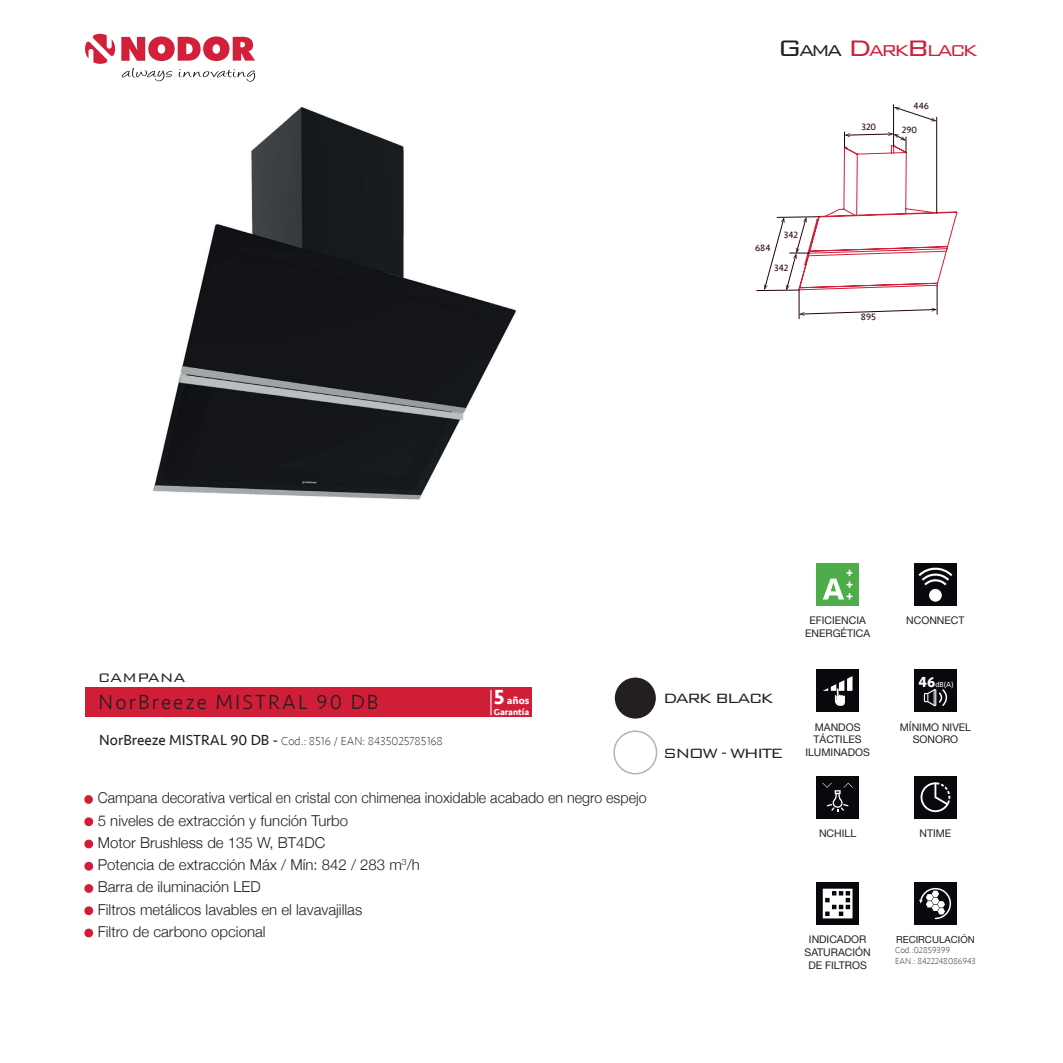
<style>
.page{position:relative;width:1063px;height:1063px;background:#fff}
.page>*{position:absolute;margin:0;border:0;box-sizing:border-box;transform-origin:0 0}
.t1{font:300 21px "Seravek";letter-spacing:.1em;color:#231f20}
.t2{font:300 21px "Bank Gothic BT";letter-spacing:-.145em;color:#d01e39}
.t3{font:300 18px "Bank Gothic BT";letter-spacing:-.1em;color:#231f20}
.t4{font:300 16.5px "Bank Gothic BT";color:#231f20}
.t5{font:300 15px/22.2px "Helvetica Neue";color:#231f20;scale:.95 1}
.t6{font:200 12px "Seravek";color:#231f20}
.t7{font:10.5px/12.6px "Helvetica Neue";color:#231f20;text-align:center}
.t8{font:700 10.5px "Seravek";color:#fff}
.t9{font:9.75px "Helvetica Neue";color:#231f20}
.t10{font:9.45px "Seravek";color:#230106}
.t11{font:200 9px/10.8px "Seravek";color:#231f20}
.t12{font:700 9px "Seravek";color:#fff}
.t13{font:7.5px "Seravek";color:#fff}
.s1{font-size:30px;color:#231f20}
.s2{color:#231f20}
.s3{font-size:30px}
.s4{font-weight:400;font-size:15px}
.s5{font-size:21px}
.s6{font-weight:700;font-size:15px}
.s7{font-weight:700;font-size:12px;color:#d01e39}
</style>
<div class="page">
<img style="left:153px;top:107px;width:363px;height:393px">
<hr style="left:893px;top:105px;width:1px;height:41px;background:#230106">
<svg style="left:756px;top:132px;width:202px;height:187px"></svg>
<svg style="left:894px;top:107px;width:42px;height:14px"></svg>
<hr style="left:936px;top:117px;width:1px;height:96px;background:#230106">
<svg style="left:122px;top:68px;width:50px;height:13px"></svg>
<svg style="left:179px;top:69px;width:76px;height:13px"></svg>
<svg style="left:121px;top:36px;width:134px;height:25px"></svg>
<svg style="left:85px;top:34px;width:30px;height:30px"></svg>
<div style="left:85px;top:688px;width:446px;height:29px;background:#d01e39"></div>
<div style="left:816px;top:563px;width:43px;height:43px;background:#4dad48"></div>
<svg style="left:823px;top:570px;width:30px;height:30px"></svg>
<div style="left:914px;top:563px;width:43px;height:43px;background:#08080d"></div>
<div style="left:929px;top:589px;width:13px;height:13px;background:#fff;border-radius:50%"></div>
<svg style="left:918px;top:567px;width:34px;height:18px"></svg>
<div style="left:816px;top:670px;width:43px;height:42px;background:#08080d"></div>
<svg style="left:823px;top:676px;width:30px;height:30px"></svg>
<div style="left:914px;top:670px;width:43px;height:42px;background:#08080d"></div>
<svg style="left:923px;top:689px;width:25px;height:18px"></svg>
<div style="left:816px;top:776px;width:43px;height:43px;background:#08080d"></div>
<svg style="left:822px;top:783px;width:31px;height:29px"></svg>
<div style="left:914px;top:776px;width:43px;height:43px;background:#08080d"></div>
<svg style="left:921px;top:782px;width:29px;height:30px"></svg>
<div style="left:816px;top:882px;width:43px;height:43px;background:#08080d"></div>
<svg style="left:823px;top:889px;width:30px;height:29px"></svg>
<div style="left:914px;top:882px;width:43px;height:43px;background:#08080d"></div>
<svg style="left:919px;top:887px;width:33px;height:33px"></svg>
<div style="left:613px;top:730px;width:44px;height:44px;border:2px solid #b2b3b7;border-radius:50%"></div>
<div style="left:614px;top:677px;width:43px;height:42px;background:#231f20;border-radius:50%"></div>
<div style="left:613px;top:676px;width:44px;height:44px;border:2px solid #fff;border-radius:50%"></div>
<hr style="left:490px;top:690px;width:2px;height:25px;background:#fff">
<h1 class="t2" style="left:777px;top:39px;width:202px"><span class="s1">G</span><span class="s2">ama</span> <span class="s3">D</span>ark<span class="s3">B</span>lack</h1>
<p class="t10" style="left:755px;top:241px;width:17px">684</p>
<p class="t10" style="left:784px;top:228px;width:16px">342</p>
<p class="t10" style="left:774px;top:261px;width:16px">342</p>
<p class="t10" style="left:862px;top:119px;width:16px">320</p>
<p class="t10" style="left:914px;top:99px;width:17px">446</p>
<p class="t10" style="left:902px;top:123px;width:17px">290</p>
<p class="t10" style="left:861px;top:310px;width:17px">895</p>
<p class="t7" style="left:805px;top:615px;width:67px">EFICIENCIA<br>ENERGÉTICA</p>
<p class="t7" style="left:906px;top:615px;width:60px">NCONNECT</p>
<p class="t4" style="left:98px;top:669px;width:90px">CAMPANA</p>
<h1 class="t1" style="left:99px;top:689px;width:281px">NorBreeze MISTRAL 90 DB</h1>
<p class="t6" style="left:99px;top:734px;width:345px"><span class="s4">NorBreeze MISTRAL 90 DB -</span> Cod.: 8516 / EAN: 8435025785168</p>
<p class="t8" style="left:494px;top:692px;width:37px"><span class="s5">5</span> años</p>
<p class="t12" style="left:494px;top:705px;width:37px">Garantía</p>
<p class="t3" style="left:663px;top:688px;width:112px">DARK BLACK</p>
<p class="t3" style="left:663px;top:743px;width:121px">SNOW - WHITE</p>
<p class="t13" style="left:919px;top:679px;width:37px"><span class="s6">46</span>dB(A)</p>
<p class="t7" style="left:805px;top:721px;width:66px">MANDOS<br>TÁCTILES<br>ILUMINADOS</p>
<p class="t7" style="left:900px;top:721px;width:73px">MÍNIMO NIVEL<br>SONORO</p>
<p class="t5" style="left:85px;top:786px;width:593px"><span class="s7">࡟</span> Campana decorativa vertical en cristal con chimenea inoxidable acabado en negro espejo <span class="s7">࡟</span> 5 niveles de extracción y función Turbo<br><span class="s7">࡟</span> Motor Brushless de 135 W, BT4DC<br><span class="s7">࡟</span> Potencia de extracción Máx / Mín: 842 / 283 m<sup>3</sup>/h<br><span class="s7">࡟</span> Barra de iluminación LED<br><span class="s7">࡟</span> Filtros metálicos lavables en el lavavajillas<br><span class="s7">࡟</span> Filtro de carbono opcional</p>
<p class="t7" style="left:819px;top:828px;width:39px">NCHILL</p>
<p class="t7" style="left:919px;top:828px;width:33px">NTIME</p>
<p class="t7" style="left:805px;top:934px;width:68px">INDICADOR<br>SATURACIÓN<br>DE FILTROS</p>
<p class="t9" style="left:896px;top:932px;width:80px">RECIRCULACIÓN</p>
<p class="t11" style="left:895px;top:945px;width:82px">Cod.:02859399<br>EAN.: 8422248086943</p>
</div>
